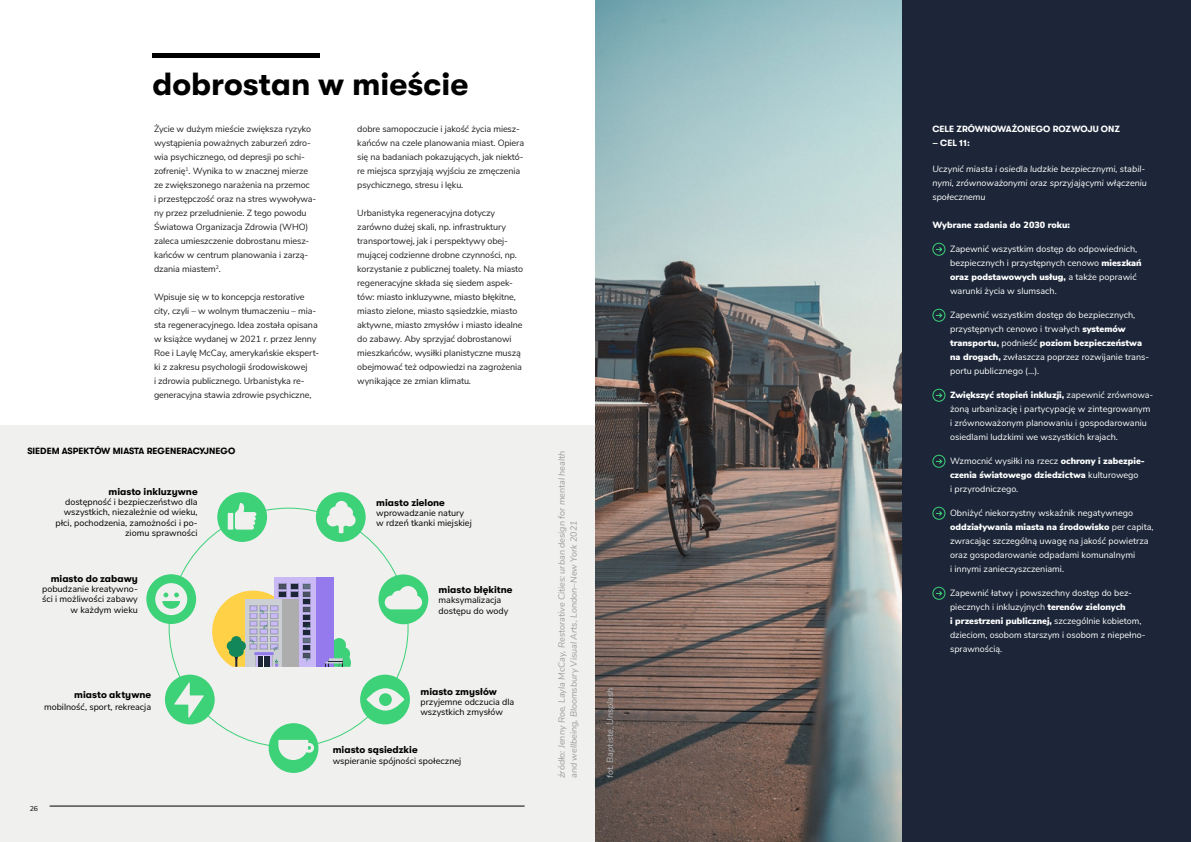
<style>
.page{position:relative;width:1191px;height:842px;background:#fff}
.page>*{position:absolute;margin:0;border:0;box-sizing:border-box;transform-origin:0 0}
.Nagłówek_1{font:700 32px "GT Walsheim";color:#000}
.Normal_wrd_10{font:700 10px "GT Walsheim";color:#000}
.Normal_wrd_11{font:9px/14px "Nunito Sans";letter-spacing:-.01em;color:#202122}
.Normal_wrd_10-2{font:9px/14px "Nunito Sans";color:#fff}
.Normal_wrd_11-2{font:9px/10.3px "Nunito Sans";color:#000}
.Normal_wrd_10-3{font:italic 9px/12px "Nunito Sans";color:#9d9d9c}
.Normal_wrd_10-4{font:italic 9px/14px "Nunito Sans";color:#fff}
.Normal_wrd_10-5{font:700 9px "GT Walsheim";color:#000}
.Normal_wrd_10-6{font:700 9px "GT Walsheim";color:#fff}
.Normal_wrd_10-7{font:9px "Nunito Sans";color:#000}
.Normal_wrd_10-8{font:900 9px "Nunito Sans";color:#fff}
.Normal_wrd_11-3{font:italic 9px "Nunito Sans";color:#b2b7bd}
.t1{font:7px "Nunito Sans";color:#000}
.s1{font-style:italic}
.s2{font-weight:900}
</style>
<div class="page">
<div style="left:0;top:425px;width:597px;height:417px;background:#f0f0ef"></div>
<div style="left:281px;top:578px;width:53px;height:89px;background:#947aed"></div>
<div style="left:274px;top:578px;width:41px;height:89px;background:#c9baf5"></div>
<svg style="left:325px;top:638px;width:26px;height:29px"></svg>
<svg style="left:212px;top:583px;width:99px;height:84px"></svg>
<hr style="left:152px;top:53px;width:168px;height:4px;background:#000">
<div style="left:595px;top:0;width:596px;height:842px;background:#1c2638"></div>
<img style="left:595px;top:0;width:306px;height:842px">
<div style="left:269px;top:723px;width:49px;height:50px;background:#3dd178;border-radius:50%"></div>
<div style="left:360px;top:675px;width:50px;height:49px;background:#3dd178;border-radius:50%"></div>
<div style="left:378px;top:574px;width:50px;height:50px;background:#3dd178;border-radius:50%"></div>
<div style="left:316px;top:492px;width:50px;height:50px;background:#3dd178;border-radius:50%"></div>
<div style="left:165px;top:675px;width:50px;height:49px;background:#3dd178;border-radius:50%"></div>
<div style="left:146px;top:574px;width:50px;height:50px;background:#3dd178;border-radius:50%"></div>
<div style="left:217px;top:492px;width:50px;height:50px;background:#3dd178;border-radius:50%"></div>
<svg style="left:385px;top:586px;width:37px;height:23px"></svg>
<svg style="left:326px;top:501px;width:30px;height:32px"></svg>
<svg style="left:366px;top:688px;width:38px;height:23px"></svg>
<svg style="left:278px;top:740px;width:36px;height:20px"></svg>
<svg style="left:174px;top:682px;width:30px;height:36px"></svg>
<svg style="left:155px;top:583px;width:32px;height:32px"></svg>
<div style="left:228px;top:513px;width:5px;height:17px;background:#f0f0ef"></div>
<svg style="left:235px;top:503px;width:21px;height:27px"></svg>
<svg style="left:932px;top:242px;width:14px;height:14px"></svg>
<svg style="left:932px;top:308px;width:14px;height:14px"></svg>
<svg style="left:932px;top:388px;width:14px;height:14px"></svg>
<svg style="left:932px;top:454px;width:14px;height:14px"></svg>
<svg style="left:932px;top:506px;width:14px;height:14px"></svg>
<svg style="left:932px;top:586px;width:14px;height:14px"></svg>
<p class="Nagłówek_1" style="left:152px;top:66px;width:317px">dobrostan w mieście</p>
<p class="Normal_wrd_11" style="left:154px;top:122px;width:164px">Życie w dużym mieście zwiększa ryzyko wystąpienia poważnych zaburzeń zdro&shy;wia psychicznego, od depresji po schi&shy;zofrenię<sup>1</sup>. Wynika to w znacznej mierze ze zwiększonego narażenia na przemoc<br>i przestępczość oraz na stres wywoływa&shy;ny przez przeludnienie. Z tego powodu Światowa Organizacja Zdrowia (WHO) zaleca umieszczenie dobrostanu miesz&shy;kańców w centrum planowania i zarzą&shy;dzania miastem<sup>2</sup>.</p>
<p class="Normal_wrd_11" style="left:154px;top:290px;width:167px">Wpisuje się w to koncepcja <span class="s1">restorative city</span>, czyli – w wolnym tłumaczeniu – mia&shy;sta regeneracyjnego. Idea została opisana w książce wydanej w 2021 r. przez Jenny Roe i Laylę McCay, amerykańskie ekspert&shy;ki z zakresu psychologii środowiskowej<br>i zdrowia publicznego. Urbanistyka re&shy;generacyjna stawia zdrowie psychiczne,</p>
<p class="Normal_wrd_11" style="left:357px;top:122px;width:168px">dobre samopoczucie i jakość życia miesz&shy;kańców na czele planowania miast. Opiera się na badaniach pokazujących, jak niektó&shy;re miejsca sprzyjają wyjściu ze zmęczenia psychicznego, stresu i lęku.</p>
<p class="Normal_wrd_11" style="left:357px;top:206px;width:167px">Urbanistyka regeneracyjna dotyczy zarówno dużej skali, np. infrastruktury transportowej, jak i perspektywy obej&shy;mującej codzienne drobne czynności, np. korzystanie z publicznej toalety. Na miasto regeneracyjne składa się siedem aspek&shy;tów: miasto inkluzywne, miasto błękitne, miasto zielone, miasto sąsiedzkie, miasto aktywne, miasto zmysłów i miasto idealne do zabawy. Aby sprzyjać dobrostanowi mieszkańców, wysiłki planistyczne muszą obejmować też odpowiedzi na zagrożenia wynikające ze zmian klimatu.</p>
<p class="Normal_wrd_10-5" style="left:27px;top:446px;width:209px">SIEDEM ASPEKTÓW MIASTA REGENERACYJNEGO</p>
<p class="Normal_wrd_10" style="left:108px;top:486px;width:91px">miasto inkluzywne</p>
<p class="Normal_wrd_11-2" style="left:56px;top:496px;width:144px;text-align:right">dostępność i bezpieczeństwo dla wszystkich, niezależnie od wieku, płci, pochodzenia, zamożności i po&shy;ziomu sprawności</p>
<p class="Normal_wrd_10" style="left:51px;top:573px;width:89px">miasto do zabawy</p>
<p class="Normal_wrd_11-2" style="left:42px;top:583px;width:97px;text-align:right">pobudzanie kreatywno&shy;ści i możliwości zabawy w każdym wieku</p>
<p class="Normal_wrd_10" style="left:74px;top:688px;width:78px">miasto aktywne</p>
<p class="Normal_wrd_10-7" style="left:44px;top:700px;width:109px">mobilność, sport, rekreacja</p>
<p class="t1" style="left:30px;top:804px;width:10px">26</p>
<p class="Normal_wrd_10" style="left:376px;top:497px;width:70px">miasto zielone</p>
<p class="Normal_wrd_11-2" style="left:376px;top:507px;width:97px">wprowadzanie natury w rdzeń tkanki miejskiej</p>
<p class="Normal_wrd_10" style="left:438px;top:584px;width:75px">miasto błękitne</p>
<p class="Normal_wrd_11-2" style="left:438px;top:594px;width:71px">maksymalizacja dostępu do wody</p>
<p class="Normal_wrd_10" style="left:420px;top:686px;width:78px">miasto zmysłów</p>
<p class="Normal_wrd_11-2" style="left:420px;top:696px;width:95px">przyjemne odczucia dla wszystkich zmysłów</p>
<p class="Normal_wrd_10" style="left:333px;top:744px;width:86px">miasto sąsiedzkie</p>
<p class="Normal_wrd_11-2" style="left:333px;top:755px;width:130px">wspieranie spójności społecznej</p>
<p class="Normal_wrd_10-3" style="left:555px;top:778px;width:329px;rotate:-90deg">źródło: Jenny Roe, Layla McCay, Restorative Cities: urban design for mental health and wellbeing, Bloomsbury Visual Arts, London–New York 2021</p>
<p class="Normal_wrd_11-3" style="left:603px;top:778px;width:92px;rotate:-90deg">fot. Baptiste, Unsplash</p>
<p class="Normal_wrd_10-6" style="left:932px;top:124px;width:189px">CELE ZRÓWNOWAŻONEGO ROZWOJU ONZ</p>
<p class="Normal_wrd_10-6" style="left:932px;top:138px;width:39px">– CEL 11:</p>
<p class="Normal_wrd_10-4" style="left:932px;top:162px;width:216px">Uczynić miasta i osiedla ludzkie bezpiecznymi, stabil&shy;nymi, zrównoważonymi oraz sprzyjającymi włączeniu społecznemu</p>
<p class="Normal_wrd_10-8" style="left:932px;top:218px;width:139px">Wybrane zadania do 2030 roku:</p>
<p class="Normal_wrd_10-2" style="left:950px;top:242px;width:193px">Zapewnić wszystkim dostęp do odpowiednich, bezpiecznych i przystępnych cenowo <span class="s2">mieszkań oraz podstawowych usług,</span> a także poprawić warunki życia w slumsach.</p>
<p class="Normal_wrd_10-2" style="left:950px;top:308px;width:201px">Zapewnić wszystkim dostęp do bezpiecznych, przystępnych cenowo i trwałych <span class="s2">systemów transportu,</span> podnieść <span class="s2">poziom bezpieczeństwa na drogach,</span> zwłaszcza poprzez rozwijanie trans&shy;portu publicznego (…).</p>
<p class="Normal_wrd_10-2" style="left:950px;top:388px;width:205px"><span class="s2">Zwiększyć stopień inkluzji,</span> zapewnić zrównowa&shy;żoną urbanizację i partycypację w zintegrowanym i zrównoważonym planowaniu i gospodarowaniu osiedlami ludzkimi we wszystkich krajach.</p>
<p class="Normal_wrd_10-2" style="left:950px;top:454px;width:196px">Wzmocnić wysiłki na rzecz <span class="s2">ochrony i zabezpie&shy;czenia światowego dziedzictwa</span> kulturowego<br>i przyrodniczego.</p>
<p class="Normal_wrd_10-2" style="left:950px;top:506px;width:205px">Obniżyć niekorzystny wskaźnik negatywnego <span class="s2">oddziaływania miasta na środowisko</span> per capita, zwracając szczególną uwagę na jakość powietrza oraz gospodarowanie odpadami komunalnymi<br>i innymi zanieczyszczeniami.</p>
<p class="Normal_wrd_10-2" style="left:950px;top:586px;width:197px">Zapewnić łatwy i powszechny dostęp do bez&shy;piecznych i inkluzyjnych <span class="s2">terenów zielonych<br>i przestrzeni publicznej,</span> szczególnie kobietom, dzieciom, osobom starszym i osobom z niepełno&shy;sprawnością.</p>
</div>
